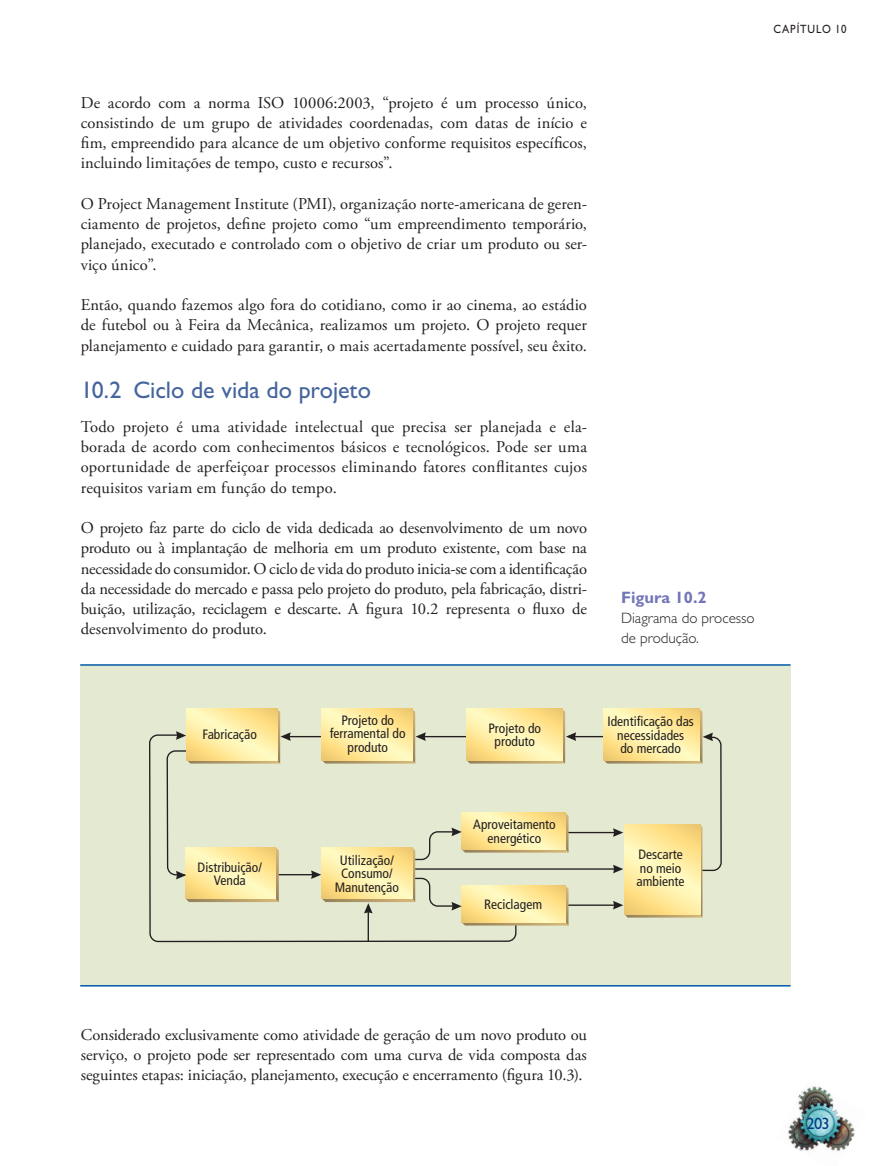
<style>
.page{position:relative;width:872px;height:1166px;background:#fff}
.page>*{position:absolute;margin:0;border:0;box-sizing:border-box;transform-origin:0 0}
.t1{font:24px "Gill Sans Std";color:#45659d}
.t2{font:16.5px/20.2px "Adobe Garamond Pro";letter-spacing:.005em;color:#231f20;text-align:justify}
.t3{font:700 16.5px "Gill Sans Std";color:#7376b8}
.t4{font:16.5px "Gill Sans Std";color:#014081}
.t5{font:300 15px/20.2px "Gill Sans Std";color:#231f20}
.t6{font:condensed 13.5px/13.5px "Frutiger";color:#231f20;text-align:center}
.t7{font:12px "Gill Sans Std";letter-spacing:.08em;color:#231f20;scale:.9 1}
</style>
<div class="page">
<img style="left:788px;top:1086px;width:67px;height:66px">
<div style="left:80px;top:664px;width:710px;height:321px;background:#e4ead1"></div>
<hr style="left:80px;top:664px;width:710px;height:1px;background:#015aaa">
<hr style="left:80px;top:984px;width:710px;height:2px;background:#015aaa">
<svg style="left:149px;top:733px;width:572px;height:208px"></svg>
<hr style="left:367px;top:909px;width:2px;height:32px;background:#231f20">
<hr style="left:287px;top:735px;width:67px;height:2px;background:#231f20">
<hr style="left:422px;top:735px;width:67px;height:2px;background:#231f20">
<hr style="left:573px;top:735px;width:66px;height:2px;background:#231f20">
<hr style="left:550px;top:831px;width:66px;height:2px;background:#231f20">
<hr style="left:407px;top:868px;width:209px;height:1px;background:#231f20">
<hr style="left:560px;top:904px;width:56px;height:1px;background:#231f20">
<svg style="left:466px;top:708px;width:110px;height:55px"></svg>
<svg style="left:466px;top:708px;width:96px;height:52px;background:#fdeba1"></svg>
<svg style="left:613px;top:823px;width:89px;height:94px"></svg>
<svg style="left:624px;top:823px;width:76px;height:90px;background:#fdea9f"></svg>
<svg style="left:311px;top:847px;width:104px;height:66px"></svg>
<svg style="left:322px;top:846px;width:90px;height:52px;background:#fdeba3"></svg>
<svg style="left:322px;top:708px;width:104px;height:55px"></svg>
<svg style="left:322px;top:708px;width:90px;height:52px;background:#fdeba2"></svg>
<svg style="left:176px;top:708px;width:115px;height:55px"></svg>
<svg style="left:176px;top:847px;width:103px;height:54px;background:#f5e4a1"></svg>
<svg style="left:451px;top:812px;width:117px;height:40px;background:#f5e39f"></svg>
<svg style="left:451px;top:885px;width:117px;height:40px;background:#f5e39f"></svg>
<svg style="left:603px;top:708px;width:110px;height:55px;background:#f6e5a2"></svg>
<p class="t2" style="left:81px;top:93px;width:508px">De acordo com a norma ISO 10006:2003, “projeto é um processo único, consistindo de um grupo de atividades coordenadas, com datas de início e fim, empreendido para alcance de um objetivo conforme requisitos específicos, incluindo limitações de tempo, custo e recursos”.</p>
<p class="t2" style="left:81px;top:194px;width:508px">O Project Management Institute (PMI), organização norte-americana de geren&shy;ciamento de projetos, define projeto como “um empreendimento temporário, planejado, executado e controlado com o objetivo de criar um produto ou ser&shy;viço único”.</p>
<p class="t2" style="left:81px;top:295px;width:507px">Então, quando fazemos algo fora do cotidiano, como ir ao cinema, ao estádio de futebol ou à Feira da Mecânica, realizamos um projeto. O projeto requer planejamento e cuidado para garantir, o mais acertadamente possível, seu êxito.</p>
<h1 class="t1" style="left:81px;top:376px;width:292px">10.2 Ciclo de vida do projeto</h1>
<p class="t2" style="left:81px;top:417px;width:508px">Todo projeto é uma atividade intelectual que precisa ser planejada e ela&shy;borada de acordo com conhecimentos básicos e tecnológicos. Pode ser uma oportunidade de aperfeiçoar processos eliminando fatores conflitantes cujos requisitos variam em função do tempo.</p>
<p class="t2" style="left:81px;top:518px;width:508px">O projeto faz parte do ciclo de vida dedicada ao desenvolvimento de um novo produto ou à implantação de melhoria em um produto existente, com base na necessidade do consumidor. O ciclo de vida do produto inicia-se com a identificação da necessidade do mercado e passa pelo projeto do produto, pela fabricação, distri&shy;buição, utilização, reciclagem e descarte. A figura 10.2 representa o fluxo de desenvolvimento do produto.</p>
<p class="t7" style="left:773px;top:22px;width:82px">CAPÍTULO 10</p>
<p class="t3" style="left:621px;top:587px;width:87px">Figura 10.2</p>
<p class="t5" style="left:621px;top:607px;width:135px">Diagrama do processo de produção.</p>
<p class="t6" style="left:330px;top:713px;width:77px">Projeto do ferramental do produto</p>
<p class="t6" style="left:203px;top:727px;width:56px">Fabricação</p>
<p class="t6" style="left:488px;top:721px;width:54px">Projeto do produto</p>
<p class="t6" style="left:607px;top:715px;width:88px">Identificação das necessidades<br>do mercado</p>
<p class="t6" style="left:198px;top:860px;width:66px">Distribuição/<br>Venda</p>
<p class="t6" style="left:335px;top:853px;width:66px">Utilização/<br>Consumo/<br>Manutenção</p>
<p class="t6" style="left:473px;top:817px;width:84px">Aproveitamento energético</p>
<p class="t6" style="left:484px;top:897px;width:59px">Reciclagem</p>
<p class="t6" style="left:636px;top:847px;width:49px;text-align:left">Descarte no meio ambiente</p>
<p class="t2" style="left:81px;top:1024px;width:507px">Considerado exclusivamente como atividade de geração de um novo produto ou serviço, o projeto pode ser representado com uma curva de vida composta das seguintes etapas: iniciação, planejamento, execução e encerramento (figura 10.3).</p>
<p class="t4" style="left:806px;top:1113px;width:25px">203</p>
</div>
